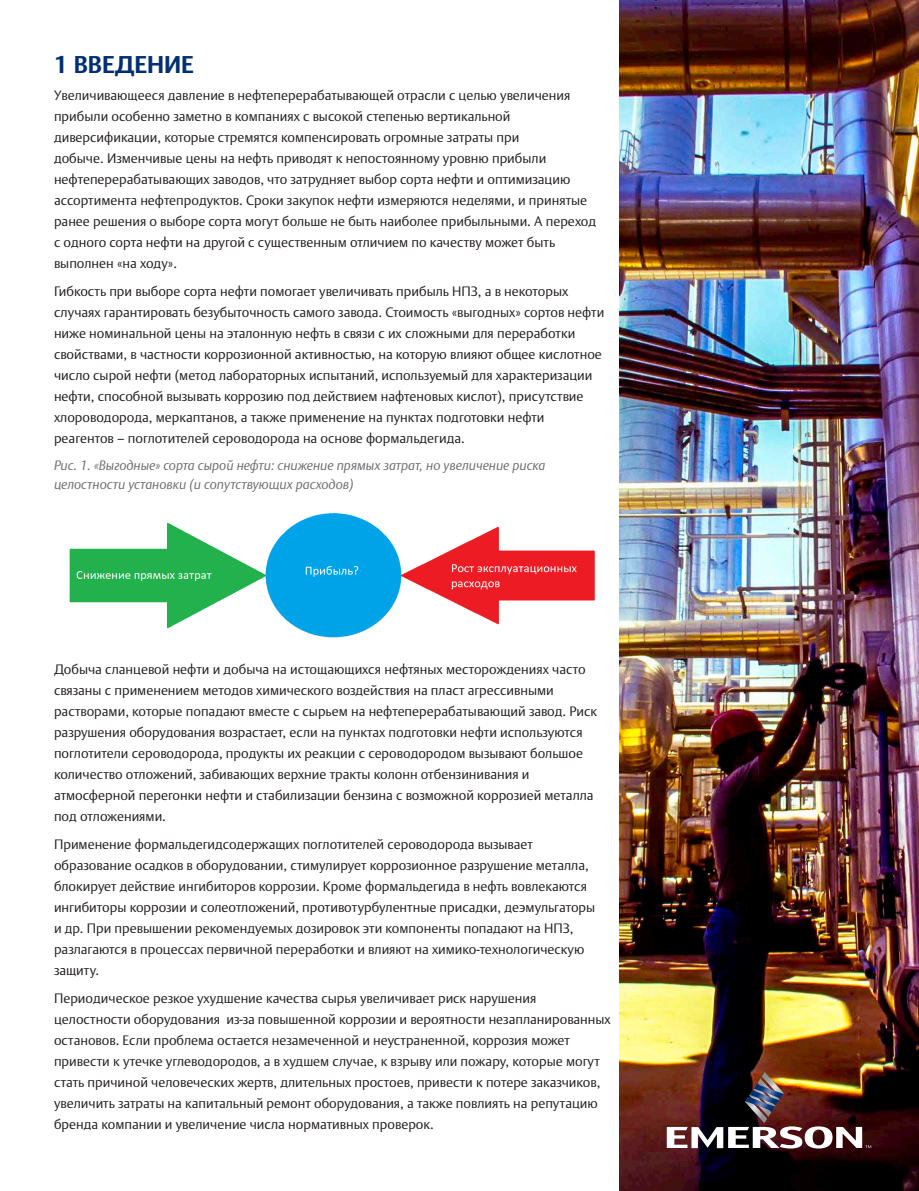
<style>
.page{position:relative;width:919px;height:1191px;background:#fff}
.page>*{position:absolute;margin:0;border:0;box-sizing:border-box;transform-origin:0 0}
.t1{font:700 24px "DTL Argo CT";color:#002f73}
.t2{font:300 13.5px/21px "DTL Argo CT";color:#231f20}
.t3{font:italic 300 13.5px/19.5px "DTL Argo CT";color:#6c6d70}
</style>
<div class="page">
<img style="left:619px;top:0;width:299px;height:1191px">
<img style="left:666px;top:1071px;width:205px;height:77px">
<img style="left:69px;top:513px;width:526px;height:125px">
<h1 class="t1" style="left:54px;top:50px;width:141px">1 ВВЕДЕНИЕ</h1>
<p class="t2" style="left:54px;top:85px;width:543px">Увеличивающееся давление в нефтеперерабатывающей отрасли с целью увеличения прибыли особенно заметно в компаниях с высокой степенью вертикальной диверсификации, которые стремятся компенсировать огромные затраты при<br>добыче. Изменчивые цены на нефть приводят к непостоянному уровню прибыли нефтеперерабатывающих заводов, что затрудняет выбор сорта нефти и оптимизацию ассортимента нефтепродуктов. Сроки закупок нефти измеряются неделями, и принятые ранее решения о выборе сорта могут больше не быть наиболее прибыльными. А переход с одного сорта нефти на другой с существенным отличием по качеству может быть выполнен «на ходу».</p>
<p class="t2" style="left:54px;top:281px;width:551px">Гибкость при выборе сорта нефти помогает увеличивать прибыль НПЗ, а в некоторых случаях гарантировать безубыточность самого завода. Стоимость «выгодных» сортов нефти ниже номинальной цены на эталонную нефть в связи с их сложными для переработки свойствами, в частности коррозионной активностью, на которую влияют общее кислотное число сырой нефти (метод лабораторных испытаний, используемый для характеризации нефти, способной вызывать коррозию под действием нафтеновых кислот), присутствие хлороводорода, меркаптанов, а также применение на пунктах подготовки нефти реагентов – поглотителей сероводорода на основе формальдегида.</p>
<p class="t3" style="left:54px;top:455px;width:493px">Рис. 1. «Выгодные» сорта сырой нефти: снижение прямых затрат, но увеличение риска целостности установки (и сопутствующих расходов)</p>
<p class="t2" style="left:54px;top:659px;width:544px">Добыча сланцевой нефти и добыча на истощающихся нефтяных месторождениях часто связаны с применением методов химического воздействия на пласт агрессивными растворами, которые попадают вместе с сырьем на нефтеперерабатывающий завод. Риск разрушения оборудования возрастает, если на пунктах подготовки нефти используются поглотители сероводорода, продукты их реакции с сероводородом вызывают большое количество отложений, забивающих верхние тракты колонн отбензинивания и атмосферной перегонки нефти и стабилизации бензина с возможной коррозией металла под отложениями.</p>
<p class="t2" style="left:54px;top:833px;width:542px">Применение формальдегидсодержащих поглотителей сероводорода вызывает образование осадков в оборудовании, стимулирует коррозионное разрушение металла, блокирует действие ингибиторов коррозии. Кроме формальдегида в нефть вовлекаются ингибиторы коррозии и солеотложений, противотурбулентные присадки, деэмульгаторы и др. При превышении рекомендуемых дозировок эти компоненты попадают на НПЗ, разлагаются в процессах первичной переработки и влияют на химико-технологическую защиту.</p>
<p class="t2" style="left:54px;top:987px;width:558px">Периодическое резкое ухудшение качества сырья увеличивает риск нарушения целостности оборудования из-за повышенной коррозии и вероятности незапланированных остановов. Если проблема остается незамеченной и неустраненной, коррозия может привести к утечке углеводородов, а в худшем случае, к взрыву или пожару, которые могут стать причиной человеческих жертв, длительных простоев, привести к потере заказчиков, увеличить затраты на капитальный ремонт оборудования, а также повлиять на репутацию бренда компании и увеличение числа нормативных проверок.</p>
</div>
